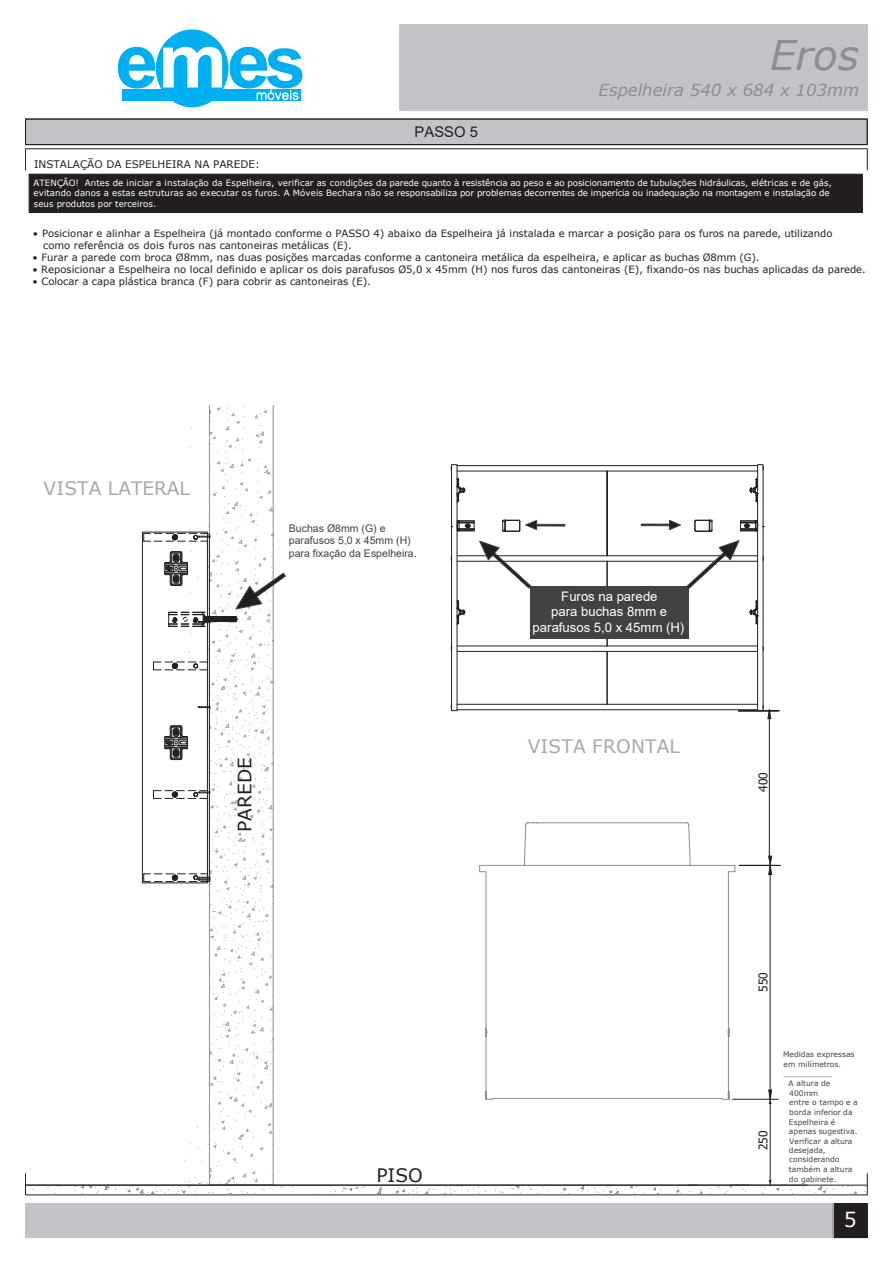
<style>
.page{position:relative;width:893px;height:1263px;background:#fff}
.page>*{position:absolute;margin:0;border:0;box-sizing:border-box;transform-origin:0 0}
.t1{font:italic 40.8px "Verdana";color:#8c8e91}
.t2{font:20.4px "Verdana";color:#fff}
.t3{font:18.6px "Verdana";letter-spacing:.01em;color:#a7a8ac}
.t4{font:18.6px "Verdana";color:#231f20}
.t5{font:italic 16.5px "Verdana";color:#8c8e91}
.t6{font:14.7px "Arial";letter-spacing:.005em;color:#231f20}
.t7{font:13.2px/15.9px "Arial";color:#fff;text-align:center}
.t8{font:12px "Tahoma";color:#231f20}
.t9{font:10.5px/12.8px "Arial";color:#414243}
.t10{font:10.5px "Verdana";color:#231f20}
.t11{font:10.05px/12px "Verdana";color:#231f20}
.t12{font:8.7px/10.4px "Verdana";color:#fff}
.t13{font:7.5px/9.6px "Verdana";color:#414243}
.s1{font-size:9.75px}
</style>
<div class="page">
<div style="left:833px;top:1203px;width:34px;height:35px;background:#231f20"></div>
<div style="left:25px;top:1203px;width:808px;height:35px;background:#c2c3c6"></div>
<div style="left:25px;top:119px;width:842px;height:26px;background:#c2c3c6"></div>
<div style="left:833px;top:1203px;width:34px;height:35px;border:1px solid #231f20"></div>
<div style="left:25px;top:119px;width:842px;height:26px;border:1px solid #231f20"></div>
<svg style="left:210px;top:405px;width:64px;height:289px"></svg>
<hr style="left:209px;top:405px;width:1px;height:780px;background:#8c8e91">
<div style="left:29px;top:174px;width:834px;height:39px;background:#231f20"></div>
<hr style="left:26px;top:1185px;width:841px;height:1px;background:#231f20">
<div style="left:400px;top:24px;width:468px;height:86px;background:#c2c3c6"></div>
<div style="left:400px;top:25px;width:468px;height:86px;border:1px solid #c2c3c6"></div>
<svg style="left:153px;top:642px;width:119px;height:46px"></svg>
<div style="left:207px;top:534px;width:3px;height:348px;border:1px solid #231f20"></div>
<svg style="left:143px;top:522px;width:143px;height:112px"></svg>
<svg style="left:641px;top:520px;width:40px;height:10px"></svg>
<svg style="left:32px;top:694px;width:825px;height:501px"></svg>
<svg style="left:502px;top:519px;width:63px;height:13px"></svg>
<hr style="left:457px;top:471px;width:301px;height:1px;background:#231f20">
<hr style="left:457px;top:465px;width:301px;height:1px;background:#231f20">
<hr style="left:457px;top:709px;width:301px;height:1px;background:#231f20">
<hr style="left:457px;top:704px;width:301px;height:1px;background:#231f20">
<div style="left:451px;top:464px;width:6px;height:247px;border:1px solid #231f20"></div>
<div style="left:757px;top:464px;width:6px;height:247px;border:1px solid #231f20"></div>
<hr style="left:457px;top:561px;width:301px;height:1px;background:#231f20">
<hr style="left:457px;top:555px;width:301px;height:1px;background:#231f20">
<hr style="left:457px;top:651px;width:301px;height:1px;background:#231f20">
<hr style="left:457px;top:646px;width:301px;height:1px;background:#231f20">
<svg style="left:456px;top:478px;width:9px;height:25px"></svg>
<svg style="left:456px;top:600px;width:9px;height:25px"></svg>
<hr style="left:607px;top:471px;width:1px;height:85px;background:#231f20">
<hr style="left:607px;top:561px;width:1px;height:85px;background:#231f20">
<hr style="left:607px;top:651px;width:1px;height:53px;background:#231f20">
<svg style="left:451px;top:520px;width:24px;height:12px"></svg>
<svg style="left:749px;top:478px;width:10px;height:25px"></svg>
<svg style="left:749px;top:600px;width:10px;height:25px"></svg>
<svg style="left:740px;top:520px;width:24px;height:12px"></svg>
<svg style="left:694px;top:519px;width:19px;height:13px"></svg>
<div style="left:530px;top:587px;width:158px;height:52px;background:#414243"></div>
<svg style="left:686px;top:540px;width:54px;height:50px"></svg>
<svg style="left:478px;top:540px;width:54px;height:49px"></svg>
<div style="left:156px;top:29px;width:72px;height:78px;background:#00afef;border-radius:50%"></div>
<div style="left:122px;top:89px;width:179px;height:12px;background:#00afef"></div>
<svg style="left:118px;top:47px;width:184px;height:53px"></svg>
<h1 class="t1" style="left:770px;top:27px;width:91px">Eros</h1>
<p class="t10" style="left:34px;top:157px;width:227px">INSTALAÇÃO DA ESPELHEIRA NA PAREDE:</p>
<h3 class="t6" style="left:415px;top:122px;width:65px">PASSO 5</h3>
<h3 class="t5" style="left:599px;top:78px;width:262px">Espelheira 540 x 684 x 103mm</h3>
<p class="t12" style="left:34px;top:178px;width:800px">ATENÇÃO! Antes de iniciar a instalação da Espelheira, verificar as condições da parede quanto à resistência ao peso e ao posicionamento de tubulações hidráulicas, elétricas e de gás, evitando danos a estas estruturas ao executar os furos. A Móveis Bechara não se responsabiliza por problemas decorrentes de imperícia ou inadequação na montagem e instalação de seus produtos por terceiros.</p>
<p class="t11" style="left:43px;top:227px;width:791px;text-indent:-10px"><span class="s1">•</span> Posicionar e alinhar a Espelheira (já montado conforme o PASSO 4) abaixo da Espelheira já instalada e marcar a posição para os furos na parede, utilizando como referência os dois furos nas cantoneiras metálicas (E).</p>
<p class="t11" style="left:33px;top:251px;width:728px"><span class="s1">•</span> Furar a parede com broca Ø8mm, nas duas posições marcadas conforme a cantoneira metálica da espelheira, e aplicar as buchas Ø8mm (G).</p>
<p class="t11" style="left:33px;top:263px;width:835px"><span class="s1">•</span> Reposicionar a Espelheira no local definido e aplicar os dois parafusos Ø5,0 x 45mm (H) nos furos das cantoneiras (E), fixando-os nas buchas aplicadas da parede.</p>
<p class="t11" style="left:33px;top:275px;width:340px"><span class="s1">•</span> Colocar a capa plástica branca (F) para cobrir as cantoneiras (E).</p>
<h3 class="t3" style="left:44px;top:475px;width:148px">VISTA LATERAL</h3>
<p class="t9" style="left:289px;top:522px;width:129px">Buchas Ø8mm (G) e parafusos 5,0 x 45mm (H) para fixação da Espelheira.</p>
<h3 class="t4" style="left:232px;top:832px;width:76px;rotate:-90deg">PAREDE</h3>
<h3 class="t4" style="left:376px;top:1162px;width:48px">PISO</h3>
<h3 class="t7" style="left:533px;top:588px;width:153px">Furos na parede<br>para buchas 8mm e parafusos 5,0 x 45mm (H)</h3>
<h3 class="t3" style="left:528px;top:733px;width:153px">VISTA FRONTAL</h3>
<p class="t8" style="left:755px;top:792px;width:21px;rotate:-90deg">400</p>
<p class="t8" style="left:755px;top:992px;width:21px;rotate:-90deg">550</p>
<p class="t8" style="left:755px;top:1150px;width:21px;rotate:-90deg">250</p>
<p class="t13" style="left:783px;top:1050px;width:73px">Medidas expressas em milímetros. __________</p>
<p class="t13" style="left:789px;top:1079px;width:71px">A altura de<br>400mm<br>entre o tampo e a borda inferior da<br>Espelheira é apenas sugestiva.<br>Verificar a altura desejada, considerando também a altura do gabinete.</p>
<h2 class="t2" style="left:844px;top:1206px;width:14px">5</h2>
</div>
